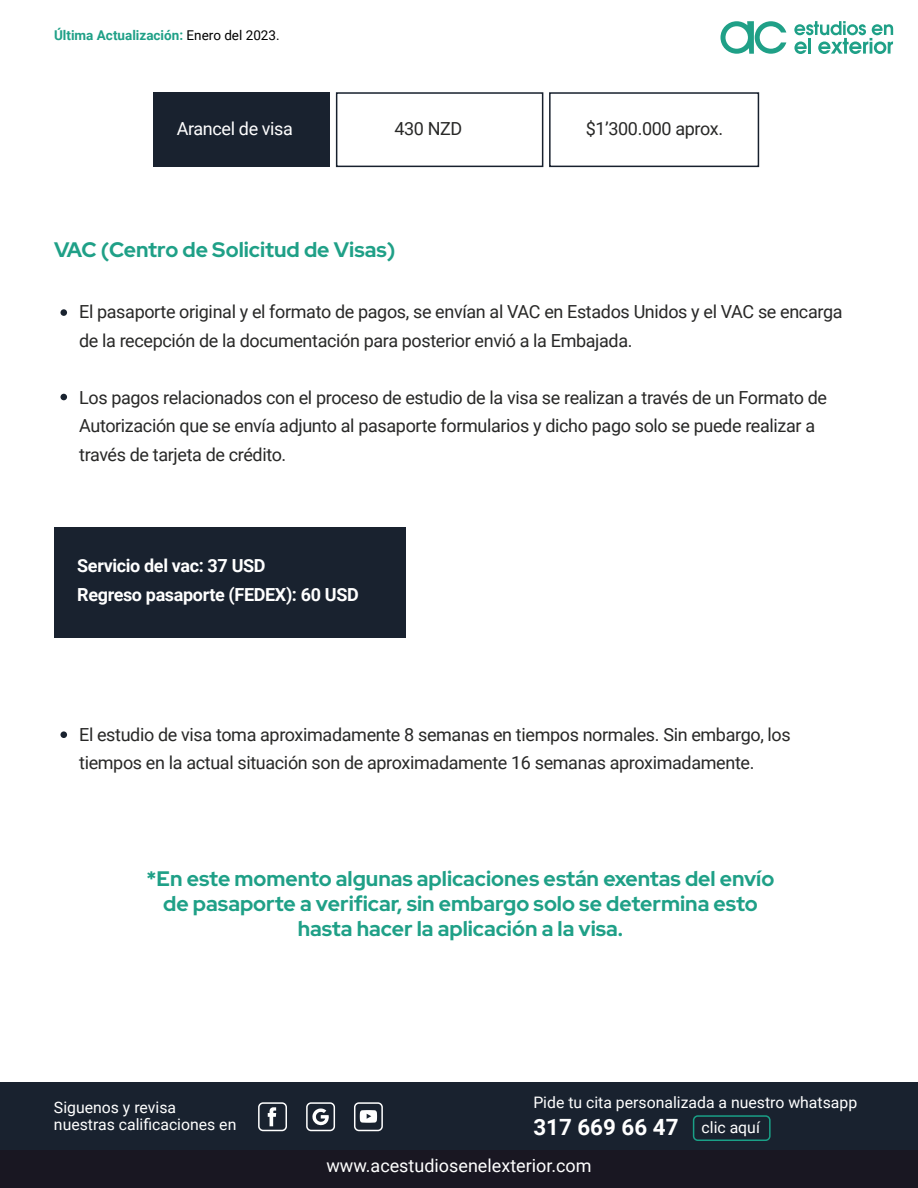
<style>
.page{position:relative;width:918px;height:1188px;background:#fff}
.page>*{position:absolute;margin:0;border:0;box-sizing:border-box;transform-origin:0 0}
.t1{font:700 22.35px "Roboto";color:#fff}
.t2{font:700 21px/25.2px "Red Hat Display";color:#1fa087;text-align:center}
.t3{font:18px/28.5px "Roboto";letter-spacing:-.02em;color:#282827}
.t4{font:700 18px/28.5px "Roboto";letter-spacing:-.02em;color:#fff}
.t5{font:18px "Roboto";color:#fff}
.t6{font:18px "Roboto";letter-spacing:-.02em;color:#fff}
.t7{font:15.75px/17.1px "Roboto";color:#fff}
.t8{font:700 13.5px "Roboto";color:#1fa087}
.s1{font-weight:400;color:#000}
.s2{font-weight:400;font-size:15.75px}
</style>
<div class="page">
<div style="left:1px;top:1082px;width:917px;height:106px;background:#19222f"></div>
<div style="left:1px;top:1150px;width:917px;height:38px;background:#191722"></div>
<svg style="left:794px;top:21px;width:99px;height:33px"></svg>
<svg style="left:720px;top:21px;width:66px;height:33px"></svg>
<svg style="left:268px;top:1107px;width:8px;height:19px"></svg>
<svg style="left:312px;top:1108px;width:17px;height:18px"></svg>
<div style="left:258px;top:1102px;width:29px;height:29px;border:2px solid #fff;border-radius:4px"></div>
<div style="left:306px;top:1102px;width:29px;height:29px;border:2px solid #fff;border-radius:4px"></div>
<div style="left:354px;top:1102px;width:29px;height:29px;border:2px solid #fff;border-radius:4px"></div>
<div style="left:693px;top:1115px;width:78px;height:26px;border:2px solid #1aa087;border-radius:4px"></div>
<svg style="left:360px;top:1110px;width:17px;height:13px"></svg>
<div style="left:153px;top:92px;width:177px;height:75px;background:#19222f"></div>
<div style="left:336px;top:92px;width:207px;height:75px;border:2px solid #17202d"></div>
<div style="left:549px;top:92px;width:210px;height:75px;border:2px solid #17202d"></div>
<div style="left:60px;top:309px;width:7px;height:7px;background:#19222f;border-radius:50%"></div>
<div style="left:60px;top:731px;width:7px;height:7px;background:#19222f;border-radius:50%"></div>
<div style="left:60px;top:394px;width:7px;height:6px;background:#19222f;border-radius:50%"></div>
<div style="left:54px;top:527px;width:351px;height:111px;background:#19222f"></div>
<p class="t8" style="left:54px;top:26px;width:227px">Última Actualización: <span class="s1">Enero del 2023.</span></p>
<p class="t6" style="left:177px;top:116px;width:118px">Arancel de visa</p>
<p class="t3" style="left:394px;top:114px;width:70px">430 NZD</p>
<p class="t3" style="left:586px;top:114px;width:139px">$1’300.000 aprox.</p>
<p class="t2" style="left:54px;top:237px;width:343px">VAC (Centro de Solicitud de Visas)</p>
<p class="t3" style="left:79px;top:297px;width:765px">El pasaporte original y el formato de pagos, se envían al VAC en Estados Unidos y el VAC se encarga de la recepción de la documentación para posterior envió a la Embajada.</p>
<p class="t3" style="left:79px;top:383px;width:749px">Los pagos relacionados con el proceso de estudio de la visa se realizan a través de un Formato de<br>Autorización que se envía adjunto al pasaporte formularios y dicho pago solo se puede realizar a través de tarjeta de crédito.</p>
<p class="t4" style="left:77px;top:551px;width:283px">Servicio del vac: 37 USD<br>Regreso pasaporte (FEDEX): 60 USD</p>
<p class="t3" style="left:79px;top:719px;width:713px">El estudio de visa toma aproximadamente 8 semanas en tiempos normales. Sin embargo, los tiempos en la actual situación son de aproximadamente 16 semanas aproximadamente.</p>
<p class="t2" style="left:147px;top:865px;width:629px">*En este momento algunas aplicaciones están exentas del envío de pasaporte a verificar, sin embargo solo se determina esto hasta hacer la aplicación a la visa.</p>
<p class="t7" style="left:54px;top:1098px;width:184px">Siguenos y revisa nuestras calificaciones en</p>
<p class="t7" style="left:533px;top:1094px;width:325px">Pide tu cita personalizada a nuestro whatsapp</p>
<p class="t1" style="left:533px;top:1112px;width:228px">317 669 66 47 <span class="s2">clic aquí</span></p>
<p class="t5" style="left:326px;top:1153px;width:267px">www.acestudiosenelexterior.com</p>
</div>
